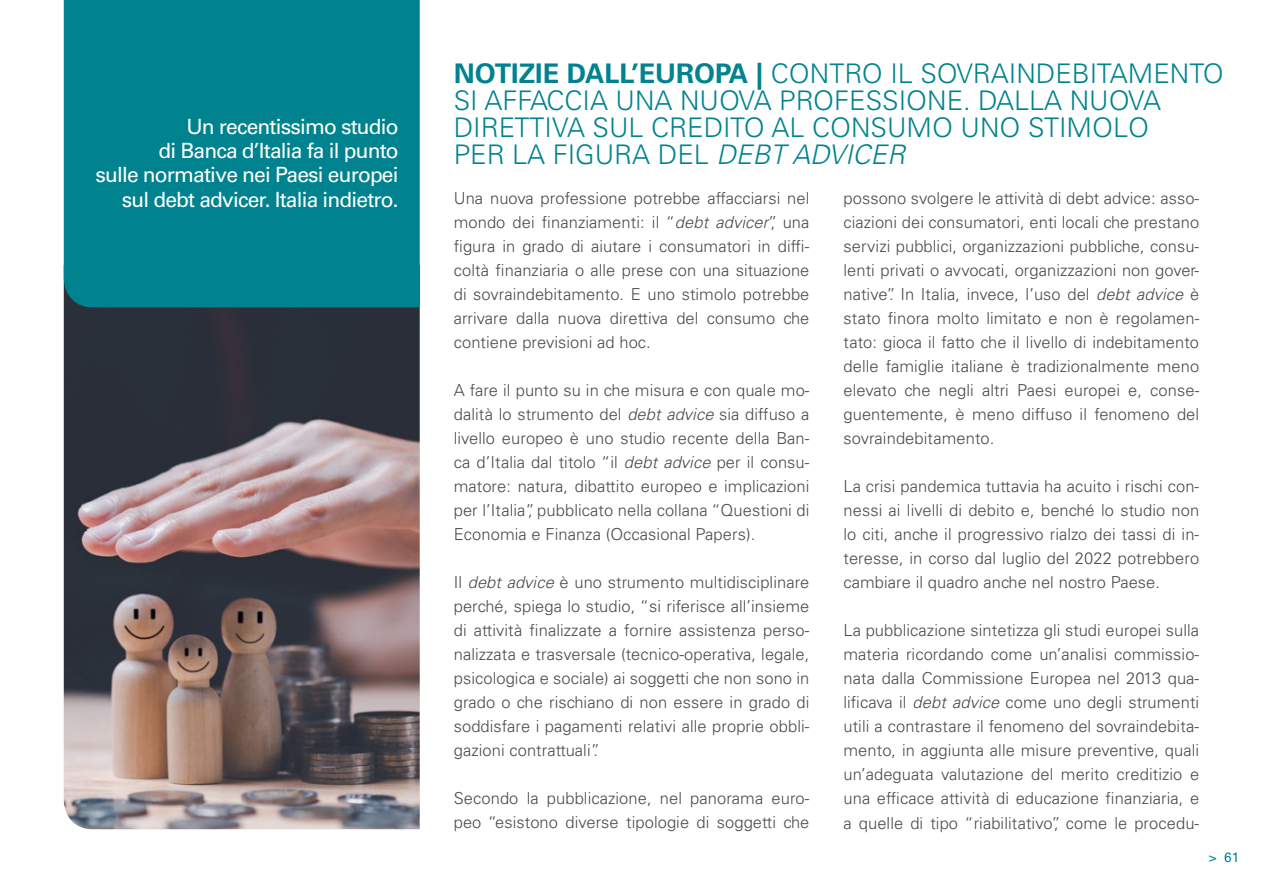
<style>
.page{position:relative;width:1263px;height:893px;background:#fff}
.page>*{position:absolute;margin:0;border:0;box-sizing:border-box;transform-origin:0 0}
.t1{font:300 27px/27px "Univers LT Std";color:#00838e}
.t2{font:21px/24px "Univers LT Std";letter-spacing:-.04em;color:#fff;text-align:right}
.t3{font:300 16.5px/24px "Univers LT Std";letter-spacing:.005em;color:#4b4b4a;text-align:justify}
.t4{font:13.5px "Univers LT Std";color:#00838e}
.s1{font-weight:700}
.s2{font-style:italic}
</style>
<div class="page">
<img style="left:64px;top:307px;width:356px;height:522px">
<div style="left:64px;top:0;width:356px;height:307px;background:#00838e"></div>
<p class="t2" style="left:95px;top:115px;width:305px">Un recentissimo studio<br>di Banca d’Italia fa il punto<br>sulle normative nei Paesi europei sul debt advicer. Italia indietro.</p>
<h1 class="t1" style="left:454px;top:60px;width:772px"><span class="s1">NOTIZIE DALL’EUROPA |</span> CONTRO IL SOVRAINDEBITAMENTO SI AFFACCIA UNA NUOVA PROFESSIONE. DALLA NUOVA DIRETTIVA SUL CREDITO AL CONSUMO UNO STIMOLO<br>PER LA FIGURA DEL <span class="s2">DEBT ADVICER</span></h1>
<p class="t3" style="left:454px;top:186px;width:357px">Una nuova professione potrebbe affacciarsi nel mondo dei finanziamenti: il “<span class="s2">debt advicer</span>”, una figura in grado di aiutare i consumatori in diffi&shy;coltà finanziaria o alle prese con una situazione di sovraindebitamento. E uno stimolo potrebbe arrivare dalla nuova direttiva del consumo che contiene previsioni ad hoc.</p>
<p class="t3" style="left:454px;top:378px;width:357px">A fare il punto su in che misura e con quale mo&shy;dalità lo strumento del <span class="s2">debt advice</span> sia diffuso a livello europeo è uno studio recente della Ban&shy;ca d’Italia dal titolo “il <span class="s2">debt advice</span> per il consu&shy;matore: natura, dibattito europeo e implicazioni per l’Italia”, pubblicato nella collana “Questioni di Economia e Finanza (Occasional Papers).</p>
<p class="t3" style="left:454px;top:570px;width:357px">Il <span class="s2">debt advice</span> è uno strumento multidisciplinare perché, spiega lo studio, “si riferisce all’insieme di attività finalizzate a fornire assistenza perso&shy;nalizzata e trasversale (tecnico-operativa, legale, psicologica e sociale) ai soggetti che non sono in grado o che rischiano di non essere in grado di soddisfare i pagamenti relativi alle proprie obbli&shy;gazioni contrattuali”.</p>
<p class="t3" style="left:454px;top:786px;width:357px">Secondo la pubblicazione, nel panorama euro&shy;peo “esistono diverse tipologie di soggetti che</p>
<p class="t3" style="left:843px;top:186px;width:357px">possono svolgere le attività di debt advice: asso&shy;ciazioni dei consumatori, enti locali che prestano servizi pubblici, organizzazioni pubbliche, consu&shy;lenti privati o avvocati, organizzazioni non gover&shy;native”. In Italia, invece, l’uso del <span class="s2">debt advice</span> è stato finora molto limitato e non è regolamen&shy;tato: gioca il fatto che il livello di indebitamento delle famiglie italiane è tradizionalmente meno elevato che negli altri Paesi europei e, conse&shy;guentemente, è meno diffuso il fenomeno del sovraindebitamento.</p>
<p class="t3" style="left:843px;top:475px;width:357px">La crisi pandemica tuttavia ha acuito i rischi con&shy;nessi ai livelli di debito e, benché lo studio non lo citi, anche il progressivo rialzo dei tassi di in&shy;teresse, in corso dal luglio del 2022 potrebbero cambiare il quadro anche nel nostro Paese.</p>
<p class="t3" style="left:843px;top:619px;width:357px">La pubblicazione sintetizza gli studi europei sulla materia ricordando come un’analisi commissio&shy;nata dalla Commissione Europea nel 2013 qua&shy;lificava il <span class="s2">debt advice</span> come uno degli strumenti utili a contrastare il fenomeno del sovraindebita&shy;mento, in aggiunta alle misure preventive, quali un’adeguata valutazione del merito creditizio e una efficace attività di educazione finanziaria, e a quelle di tipo “riabilitativo”, come le procedu-</p>
<p class="t4" style="left:1209px;top:849px;width:32px">&gt; 61</p>
</div>
